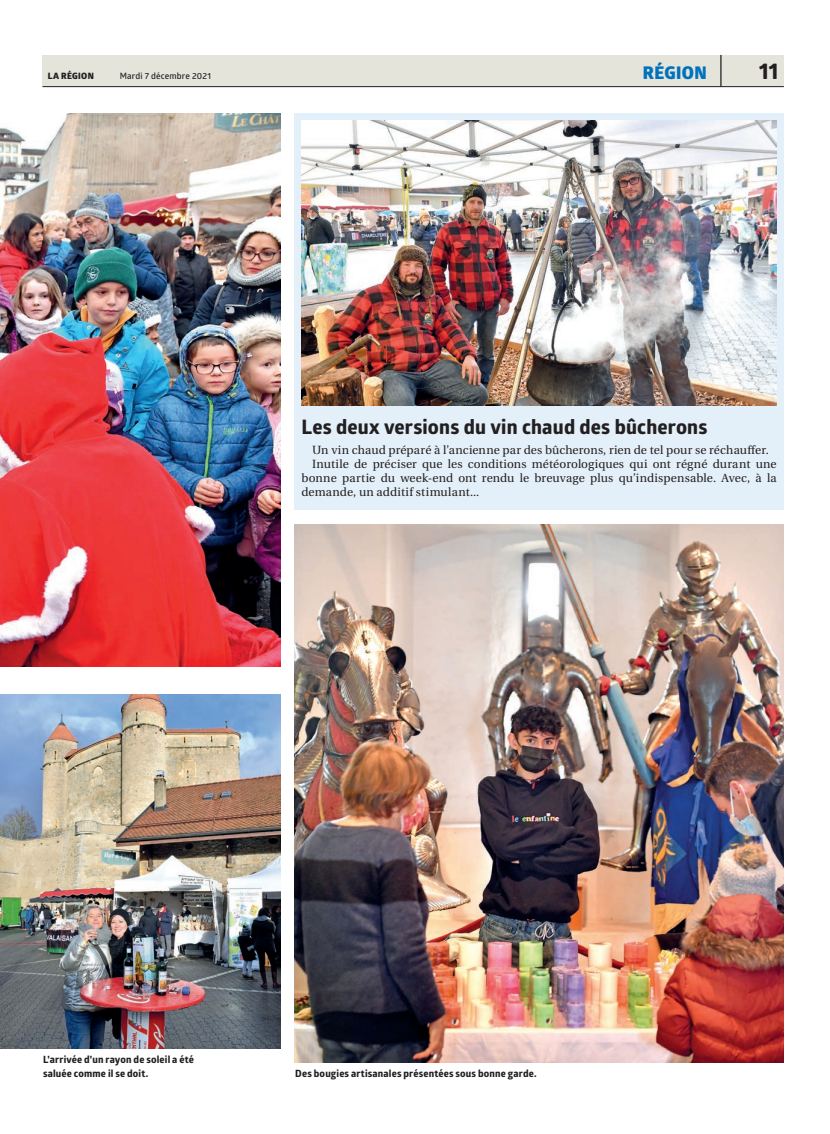
<style>
.page{position:relative;width:830px;height:1134px;background:#fff}
.page>*{position:absolute;margin:0;border:0;box-sizing:border-box;transform-origin:0 0}
.t1{font:700 22.5px "Globerx";color:#231f20}
.t2{font:700 20px "Globerx";letter-spacing:.01em;color:#231f20}
.t3{font:800 17.5px "Glober";letter-spacing:.02em;color:#0072bc}
.t4{font:11.88px "Heuristica";letter-spacing:.01em;color:#231f20}
.t5{font:700 10px/14.1px "Globerx";letter-spacing:.015em;color:#231f20}
.t6{font:600 8.75px "Glober";letter-spacing:.02em;color:#231f20}
.t7{font:800 8.75px "Glober";letter-spacing:.04em;color:#231f20}
</style>
<div class="page">
<div style="left:43px;top:55px;width:740px;height:32px;background:#e5e4db"></div>
<hr style="left:720px;top:55px;width:1px;height:32px;background:#231f20">
<hr style="left:43px;top:86px;width:740px;height:1px;background:#231f20">
<div style="left:294px;top:113px;width:489px;height:397px;background:#e4f0f9"></div>
<img style="left:0;top:113px;width:280px;height:553px">
<img style="left:301px;top:121px;width:475px;height:284px">
<img style="left:294px;top:524px;width:489px;height:539px">
<img style="left:0;top:694px;width:280px;height:355px">
<p class="t7" style="left:48px;top:69px;width:47px">LA RÉGION</p>
<p class="t6" style="left:120px;top:70px;width:93px">Mardi 7 décembre 2021</p>
<h3 class="t3" style="left:642px;top:60px;width:65px">RÉGION</h3>
<h1 class="t1" style="left:758px;top:55px;width:21px">11</h1>
<h2 class="t2" style="left:301px;top:413px;width:407px">Les deux versions du vin chaud des bûcherons</h2>
<p class="t4" style="left:312px;top:440px;width:458px">Un vin chaud préparé à l’ancienne par des bûcherons, rien de tel pour se réchauffer.</p>
<p class="t4" style="left:312px;top:455px;width:466px">Inutile de préciser que les conditions météorologiques qui ont régné durant une</p>
<p class="t4" style="left:301px;top:469px;width:476px">bonne partie du week-end ont rendu le breuvage plus qu’indispensable. Avec, à la</p>
<p class="t4" style="left:301px;top:483px;width:179px">demande, un additif stimulant...</p>
<p class="t5" style="left:43px;top:1052px;width:152px">L’arrivée d’un rayon de soleil a été saluée comme il se doit.</p>
<p class="t5" style="left:295px;top:1066px;width:243px">Des bougies artisanales présentées sous bonne garde.</p>
</div>
